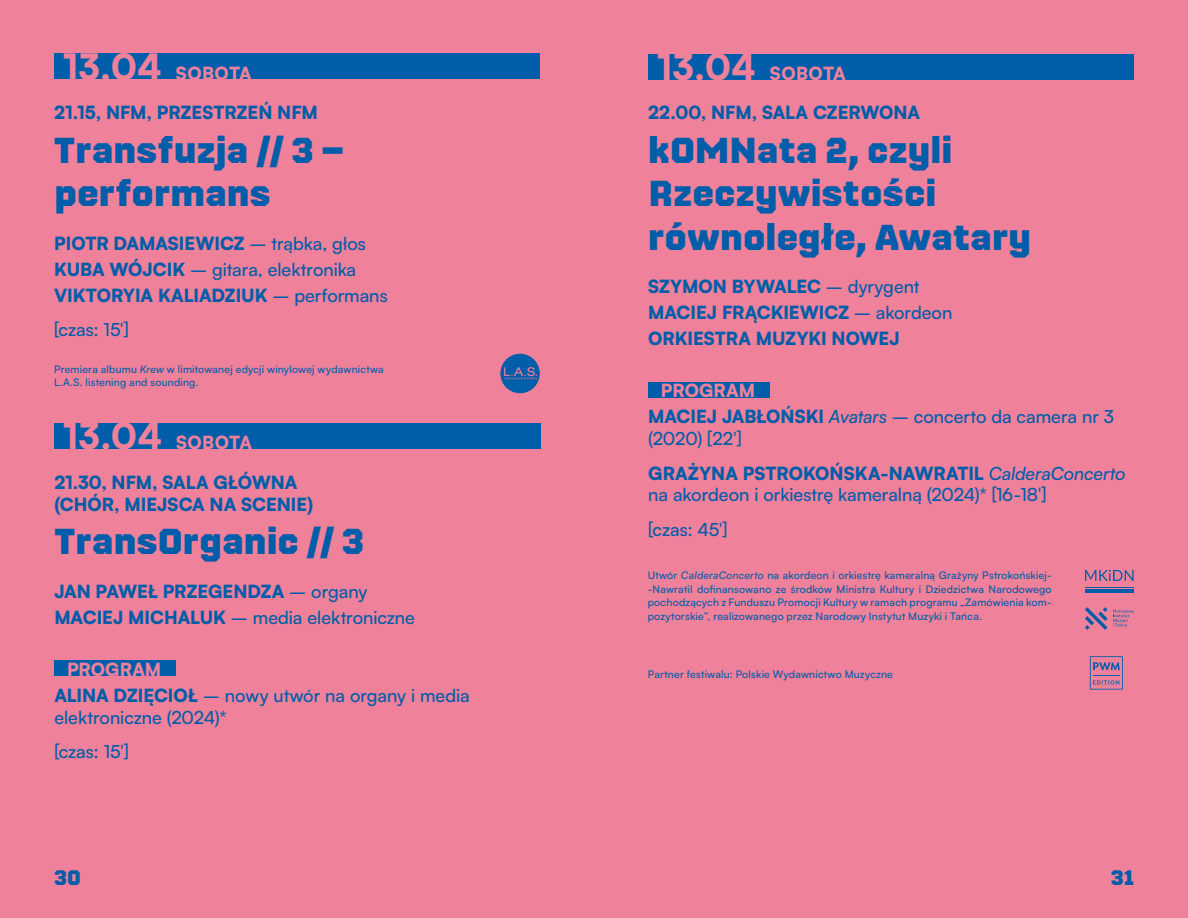
<style>
.page{position:relative;width:1188px;height:918px;background:#ef819b}
.page>*{position:absolute;margin:0;border:0;box-sizing:border-box;transform-origin:0 0}
.t1{font:700 36px/43.5px "Nippo";color:#005da9}
.t2{font:900 36px "Satoshi";letter-spacing:.025em;color:#ef819b}
.t3{font:700 21px "Nippo";color:#005da9}
.t4{font:900 18px/26px "Satoshi";letter-spacing:-.005em;color:#005da9}
.t5{font:500 18px/26px "Satoshi";letter-spacing:-.005em;color:#005da9}
.t6{font:900 18px "Satoshi";letter-spacing:.025em;color:#ef819b}
.t7{font:500 10.5px/13.5px "Satoshi";letter-spacing:.015em;color:#005da9}
.s1{font-weight:500}
.s2{font-style:italic}
.s3{font-weight:900;color:#ef819b}
.s4{font-weight:900}
.s5{font-weight:500;font-style:italic}
</style>
<div class="page">
<div style="left:54px;top:54px;width:486px;height:25px;background:#005da9"></div>
<svg style="left:500px;top:354px;width:40px;height:39px"></svg>
<div style="left:54px;top:660px;width:122px;height:16px;background:#005da9"></div>
<div style="left:54px;top:423px;width:486px;height:26px;background:#005da9"></div>
<div style="left:648px;top:382px;width:121px;height:15px;background:#005da9"></div>
<div style="left:648px;top:54px;width:486px;height:26px;background:#005da9"></div>
<hr style="left:1085px;top:590px;width:49px;height:2px;background:#005da9">
<hr style="left:1085px;top:592px;width:49px;height:1px;background:#005da9">
<hr style="left:1085px;top:587px;width:49px;height:1px;background:#005da9">
<svg style="left:1085px;top:570px;width:49px;height:11px"></svg>
<svg style="left:1085px;top:607px;width:49px;height:23px"></svg>
<svg style="left:1090px;top:656px;width:33px;height:34px"></svg>
<h1 class="t2" style="left:63px;top:39px;width:100px">13.04</h1>
<h3 class="t6" style="left:176px;top:59px;width:78px">SOBOTA</h3>
<h3 class="t4" style="left:54px;top:98px;width:265px">21.15, NFM, PRZESTRZEŃ NFM</h3>
<h1 class="t1" style="left:54px;top:128px;width:291px">Transfuzja // 3 – performans</h1>
<h3 class="t4" style="left:54px;top:229px;width:335px">PIOTR DAMASIEWICZ <span class="s1">– trąbka, głos<br></span>KUBA WÓJCIK <span class="s1">– gitara, elektronika<br></span>VIKTORYIA KALIADZIUK <span class="s1">– performans</span></h3>
<h3 class="t5" style="left:54px;top:316px;width:76px">[czas: 15′]</h3>
<p class="t7" style="left:54px;top:362px;width:331px">Premiera albumu <span class="s2">Krew</span> w limitowanej edycji winylowej wydawnictwa<br>L.A.S. listening and sounding.</p>
<h1 class="t2" style="left:63px;top:409px;width:100px">13.04</h1>
<h3 class="t6" style="left:176px;top:429px;width:78px">SOBOTA</h3>
<h3 class="t4" style="left:54px;top:470px;width:260px;line-height:21.8px">21.30, NFM, SALA GŁÓWNA (CHÓR, MIEJSCA NA SCENIE)</h3>
<h1 class="t1" style="left:54px;top:520px;width:312px">TransOrganic // 3</h1>
<h3 class="t4" style="left:54px;top:577px;width:362px">JAN PAWEŁ PRZEGENDZA <span class="s1">– organy<br></span>MACIEJ MICHALUK <span class="s1">– media elektroniczne</span></h3>
<h3 class="t5" style="left:54px;top:655px;width:417px;text-indent:13px"><span class="s3">PROGRAM<br></span><span class="s4">ALINA DZIĘCIOŁ</span> – nowy utwór na organy i media</h3>
<h3 class="t5" style="left:54px;top:699px;width:174px;line-height:34.5px">elektroniczne (2024)* [czas: 15′]</h3>
<h1 class="t2" style="left:657px;top:39px;width:100px">13.04</h1>
<h3 class="t6" style="left:770px;top:60px;width:78px">SOBOTA</h3>
<h3 class="t4" style="left:648px;top:98px;width:273px">22.00, NFM, SALA CZERWONA</h3>
<h1 class="t1" style="left:648px;top:128px;width:385px">kOMNata 2, czyli<br>Rzeczywistości równoległe, Awatary</h1>
<h3 class="t4" style="left:648px;top:272px;width:306px">SZYMON BYWALEC <span class="s1">– dyrygent<br></span>MACIEJ FRĄCKIEWICZ <span class="s1">– akordeon<br></span>ORKIESTRA MUZYKI NOWEJ</h3>
<h3 class="t5" style="left:648px;top:377px;width:467px;text-indent:13px"><span class="s3">PROGRAM<br></span><span class="s4">MACIEJ JABŁOŃSKI</span> <span class="s2">Avatars</span> – concerto da camera nr 3</h3>
<h3 class="t4" style="left:648px;top:420px;width:479px;line-height:34.5px"><span class="s1">(2020) [22′]<br></span>GRAŻYNA PSTROKOŃSKA-NAWRATIL <span class="s5">CalderaConcerto</span></h3>
<h3 class="t5" style="left:648px;top:477px;width:400px;line-height:34.5px">na akordeon i orkiestrę kameralną (2024)* [16-18′] [czas: 45′]</h3>
<p class="t7" style="left:648px;top:568px;width:405px;text-align:justify">Utwór <span class="s2">CalderaConcerto</span> na akordeon i orkiestrę kameralną Grażyny Pstrokońskiej--Nawratil dofinansowano ze środków Ministra Kultury i Dziedzictwa Narodowego pochodzących z Funduszu Promocji Kultury w ramach programu „Zamówienia kom&shy;pozytorskie”, realizowanego przez Narodowy Instytut Muzyki i Tańca.</p>
<p class="t7" style="left:648px;top:667px;width:247px">Partner festiwalu: Polskie Wydawnictwo Muzyczne</p>
<h2 class="t3" style="left:54px;top:864px;width:29px">30</h2>
<h2 class="t3" style="left:1111px;top:864px;width:25px">31</h2>
</div>
